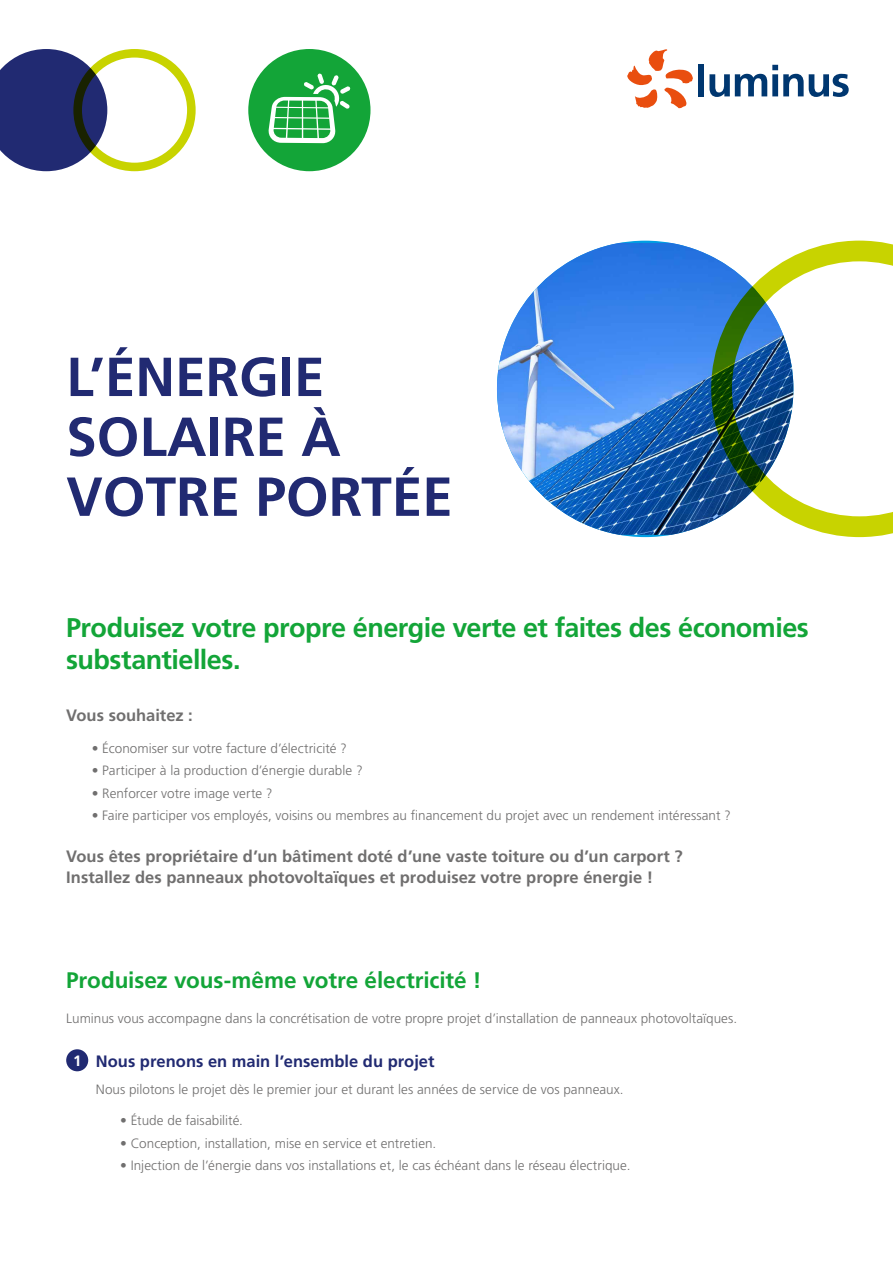
<style>
.page{position:relative;width:893px;height:1263px;background:#fff}
.page>*{position:absolute;margin:0;border:0;box-sizing:border-box;transform-origin:0 0}
.t1{font:700 54.9px/59.8px "Frutiger LT Std";color:#212a72}
.t2{font:700 27px/31.5px "Frutiger LT Std";letter-spacing:-.02em;color:#13a538}
.t3{font:700 22.5px "Frutiger LT Std";letter-spacing:-.005em;color:#13a538}
.t4{font:700 16.5px/21px "Frutiger LT Std";color:#706f6f}
.t5{font:700 16.5px "Frutiger LT Std";color:#212a72}
.t6{font:300 13.5px "Frutiger LT Std";letter-spacing:.005em;color:#706f6f}
.s1{font-size:15px;color:#fff}
</style>
<div class="page">
<div style="left:66px;top:1049px;width:22px;height:22px;background:#212a72;border-radius:50%"></div>
<svg style="left:0;top:49px;width:196px;height:122px"></svg>
<svg style="left:627px;top:49px;width:66px;height:59px"></svg>
<div style="left:699px;top:64px;width:5px;height:32px;background:#003770"></div>
<svg style="left:709px;top:65px;width:140px;height:32px"></svg>
<div style="left:248px;top:49px;width:122px;height:122px;background:#13a538;border-radius:50%"></div>
<svg style="left:268px;top:73px;width:82px;height:70px"></svg>
<img style="left:497px;top:243px;width:214px;height:292px">
<svg style="left:711px;top:241px;width:182px;height:296px"></svg>
<h1 class="t1" style="left:66px;top:347px;width:388px">L’ÉNERGIE<br>SOLAIRE À<br>VOTRE PORTÉE</h1>
<h2 class="t2" style="left:66px;top:612px;width:744px">Produisez votre propre énergie verte et faites des économies substantielles.</h2>
<p class="t4" style="left:66px;top:705px;width:128px">Vous souhaitez :</p>
<p class="t6" style="left:92px;top:740px;width:257px">• Économiser sur votre facture d’électricité ?</p>
<p class="t6" style="left:92px;top:763px;width:273px">• Participer à la production d’énergie durable ?</p>
<p class="t6" style="left:92px;top:785px;width:182px">• Renforcer votre image verte ?</p>
<p class="t6" style="left:92px;top:808px;width:641px">• Faire participer vos employés, voisins ou membres au financement du projet avec un rendement intéressant ?</p>
<p class="t4" style="left:66px;top:846px;width:618px">Vous êtes propriétaire d’un bâtiment doté d’une vaste toiture ou d’un carport ?<br>Installez des panneaux photovoltaïques et produisez votre propre énergie !</p>
<h3 class="t3" style="left:66px;top:967px;width:417px">Produisez vous-même votre électricité !</h3>
<p class="t6" style="left:66px;top:1011px;width:673px">Luminus vous accompagne dans la concrétisation de votre propre projet d’installation de panneaux photovoltaïques.</p>
<p class="t5" style="left:73px;top:1051px;width:363px"><span class="s1">1</span> Nous prenons en main l’ensemble du projet</p>
<p class="t6" style="left:96px;top:1081px;width:529px">Nous pilotons le projet dès le premier jour et durant les années de service de vos panneaux.</p>
<p class="t6" style="left:120px;top:1113px;width:124px">• Étude de faisabilité.</p>
<p class="t6" style="left:120px;top:1135px;width:318px">• Conception, installation, mise en service et entretien.</p>
<p class="t6" style="left:120px;top:1158px;width:512px">• Injection de l’énergie dans vos installations et, le cas échéant dans le réseau électrique.</p>
</div>
